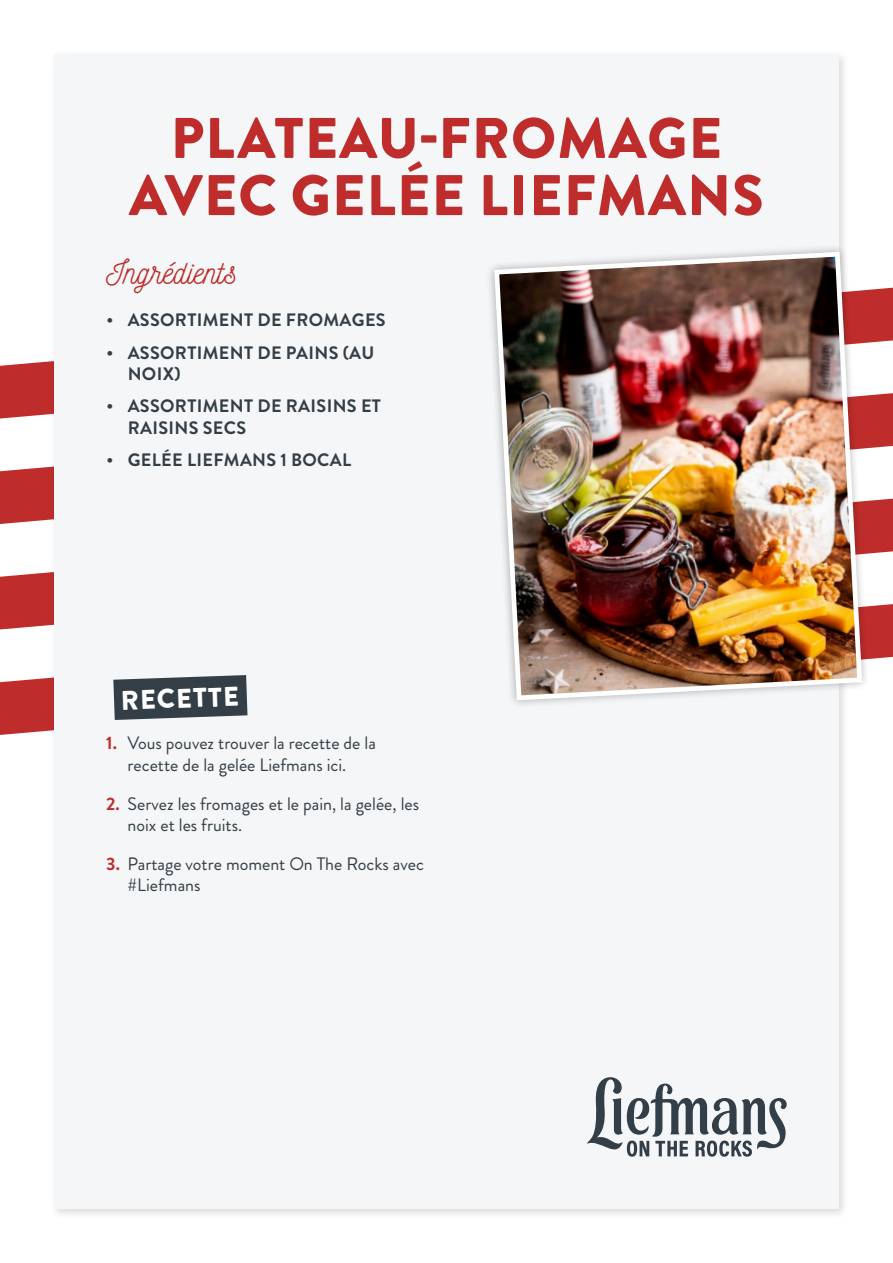
<style>
.page{position:relative;width:893px;height:1263px;background:#fff}
.page>*{position:absolute;margin:0;border:0;box-sizing:border-box;transform-origin:0 0}
.t1{font:900 57.15px/57.2px "Brandon Grotesque";letter-spacing:.02em;color:#be2d2b;text-align:center}
.t2{font:33px "Nickainley";color:#be2d2b}
.t3{font:900 27px "Brandon Grotesque";color:#fff}
.t4{font:18px/21.6px "Brandon Grotesque";color:#333e46}
.t5{font:700 18px/21.6px "Brandon Grotesque";letter-spacing:.02em;color:#333e46}
.s1{font-weight:700;color:#be2d2b}
</style>
<div class="page">
<svg style="left:0;top:678px;width:49px;height:57px;background:#c23c3a"></svg>
<svg style="left:0;top:572px;width:893px;height:87px;fill:#be2d2b"></svg>
<svg style="left:0;top:467px;width:893px;height:87px;fill:#be2d2b"></svg>
<svg style="left:0;top:287px;width:893px;height:161px"></svg>
<div style="left:49px;top:49px;width:801px;height:1171px;background:#000;opacity:.15"></div>
<div style="left:54px;top:54px;width:785px;height:1155px;background:#f4f6f7"></div>
<div style="left:486px;top:244px;width:384px;height:465px;background:#000;opacity:.3"></div>
<img style="left:492px;top:249px;width:373px;height:454px">
<svg style="left:113px;top:675px;width:135px;height:45px;background:#49535b"></svg>
<svg style="left:587px;top:1077px;width:200px;height:80px"></svg>
<h1 class="t1" style="left:129px;top:110px;width:636px">PLATEAU-FROMAGE<br>AVEC GELÉE LIEFMANS</h1>
<h2 class="t2" style="left:106px;top:250px;width:132px">Ingrédients</h2>
<p class="t5" style="left:106px;top:310px;width:281px">• ASSORTIMENT DE FROMAGES</p>
<p class="t5" style="left:128px;top:342px;width:248px;text-indent:-21px">• ASSORTIMENT DE PAINS (AU<br>NOIX)</p>
<p class="t5" style="left:128px;top:396px;width:255px;text-indent:-21px">• ASSORTIMENT DE RAISINS ET<br>RAISINS SECS</p>
<p class="t5" style="left:106px;top:450px;width:246px">• GELÉE LIEFMANS 1 BOCAL</p>
<h3 class="t3" style="left:120px;top:681px;width:120px;rotate:-2deg">RECETTE</h3>
<p class="t4" style="left:106px;top:733px;width:271px;text-align:center"><span class="s1">1.</span> Vous pouvez trouver la recette de la recette de la gelée Liefmans ici.</p>
<p class="t4" style="left:128px;top:793px;width:293px;text-indent:-21px"><span class="s1">2.</span> Servez les fromages et le pain, la gelée, les noix et les fruits.</p>
<p class="t4" style="left:128px;top:853px;width:298px;text-indent:-21px"><span class="s1">3.</span> Partage votre moment On The Rocks avec #Liefmans</p>
</div>
